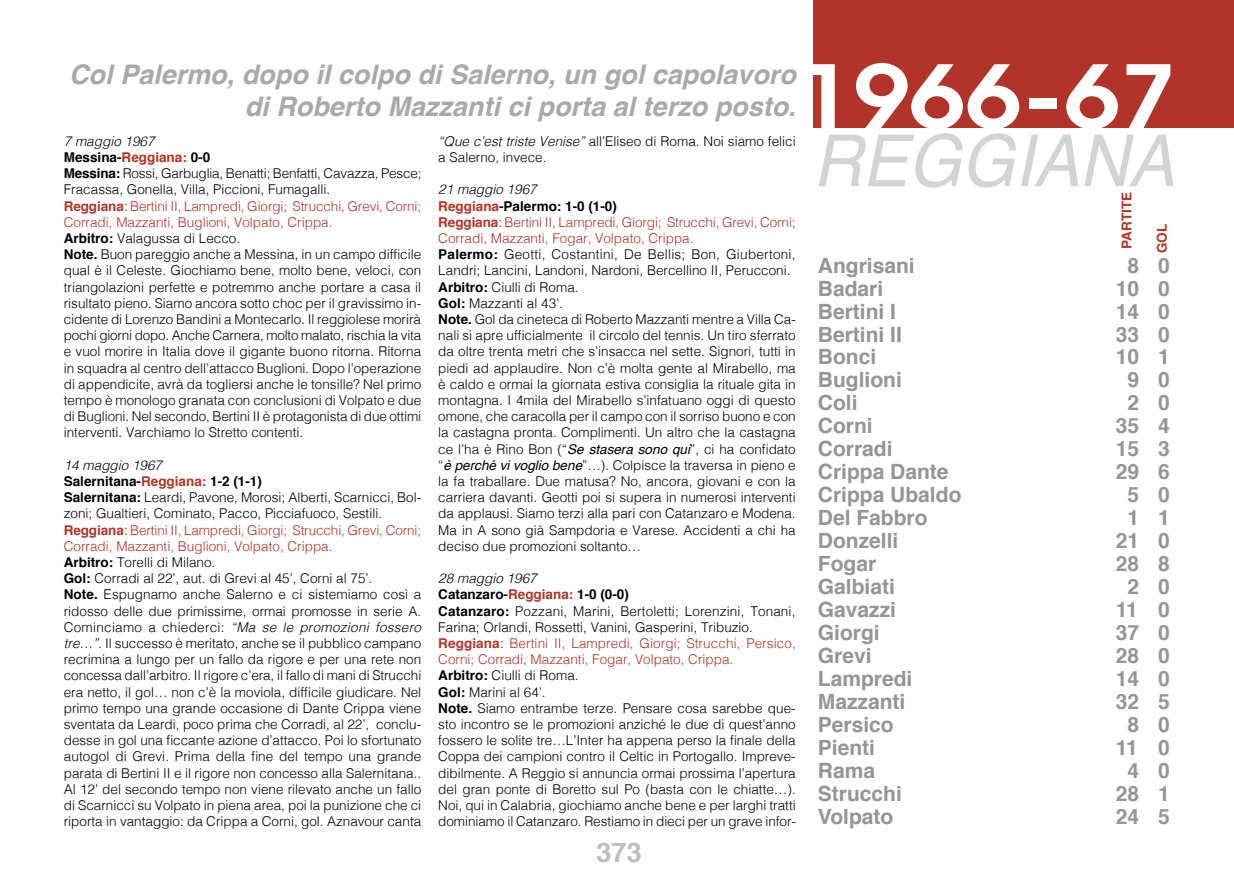
<style>
.page{position:relative;width:1234px;height:893px;background:#fff}
.page>*{position:absolute;margin:0;border:0;box-sizing:border-box;transform-origin:0 0}
.t1{font:600 86.55px "Avant Garde";letter-spacing:-.005em;color:#fff;scale:1.16 1}
.t2{font:italic 72px "Helvetica";color:#d1d3d4;scale:.95 1}
.t3{font:italic 700 27px/32.4px "Helvetica";color:#a7a9ac;text-align:right}
.t4{font:700 27px "Helvetica";color:#bcbec0}
.t5{font:700 21px "Helvetica";color:#939598}
.t6{font:300 13.5px/16.2px "Helvetica";color:#000}
.t7{font:italic 300 13.5px "Helvetica";color:#000}
.t8{font:700 13.5px "Helvetica";color:#b23428}
.s1{font-weight:700}
.s2{font-weight:700;color:#b23428}
.s3{font-weight:400;color:#b23428}
.s4{color:#b23428}
.s5{font-style:italic}
.s6{font-weight:400;font-style:italic}
</style>
<div class="page">
<div style="left:812px;top:0;width:421px;height:128px;background:#b23428"></div>
<h3 class="t3" style="left:69px;top:59px;width:728px">Col Palermo, dopo il colpo di Salerno, un gol capolavoro di Roberto Mazzanti ci porta al terzo posto.</h3>
<p class="t7" style="left:64px;top:129px;width:92px">7 maggio 1967</p>
<p class="t6" style="left:64px;top:148px;width:359px"><span class="s1">Messina-</span><span class="s2">Reggiana:</span> <span class="s1">0-0<br>Messina:</span> Rossi, Garbuglia, Benatti; Benfatti, Cavazza, Pesce; Fracassa, Gonella, Villa, Piccioni, Fumagalli.<br><span class="s2">Reggiana</span><span class="s3">:</span> <span class="s4">Bertini II, Lampredi, Giorgi; Strucchi, Grevi, Corni; Corradi, Mazzanti, Buglioni, Volpato, Crippa.<br></span><span class="s1">Arbitro:</span> Valagussa di Lecco.<br><span class="s1">Note.</span> Buon pareggio anche a Messina, in un campo difficile qual è il Celeste. Giochiamo bene, molto bene, veloci, con triangolazioni perfette e potremmo anche portare a casa il risultato pieno. Siamo ancora sotto choc per il gravissimo in&shy;cidente di Lorenzo Bandini a Montecarlo. Il reggiolese morirà pochi giorni dopo. Anche Carnera, molto malato, rischia la vita e vuol morire in Italia dove il gigante buono ritorna. Ritorna in squadra al centro dell’attacco Buglioni. Dopo l’operazione di appendicite, avrà da togliersi anche le tonsille? Nel primo tempo è monologo granata con conclusioni di Volpato e due di Buglioni. Nel secondo, Bertini II è protagonista di due ottimi interventi. Varchiamo lo Stretto contenti.</p>
<p class="t6" style="left:64px;top:456px;width:359px"><span class="s5">14 maggio 1967<br></span><span class="s1">Salernitana-</span><span class="s2">Reggiana:</span> <span class="s1">1-2 (1-1)<br>Salernitana:</span> Leardi, Pavone, Morosi; Alberti, Scarnicci, Bol&shy;zoni; Gualtieri, Cominato, Pacco, Picciafuoco, Sestili.<br><span class="s2">Reggiana</span><span class="s3">:</span> <span class="s4">Bertini II, Lampredi, Giorgi; Strucchi, Grevi, Corni; Corradi, Mazzanti, Buglioni, Volpato, Crippa.<br></span><span class="s1">Arbitro:</span> Torelli di Milano.<br><span class="s1">Gol:</span> Corradi al 22’, aut. di Grevi al 45’, Corni al 75’.<br><span class="s1">Note.</span> Espugnamo anche Salerno e ci sistemiamo così a ridosso delle due primissime, ormai promosse in serie A.<br>Cominciamo a chiederci: <span class="s5">“Ma se le promozioni fossero tre…”.</span> Il successo è meritato, anche se il pubblico campano recrimina a lungo per un fallo da rigore e per una rete non concessa dall’arbitro. Il rigore c’era, il fallo di mani di Strucchi era netto, il gol… non c’è la moviola, difficile giudicare. Nel primo tempo una grande occasione di Dante Crippa viene sventata da Leardi, poco prima che Corradi, al 22’, conclu&shy;desse in gol una ficcante azione d’attacco. Poi lo sfortunato autogol di Grevi. Prima della fine del tempo una grande parata di Bertini II e il rigore non concesso alla Salernitana..<br>Al 12’ del secondo tempo non viene rilevato anche un fallo di Scarnicci su Volpato in piena area, poi la punizione che ci riporta in vantaggio: da Crippa a Corni, gol. Aznavour canta</p>
<p class="t6" style="left:438px;top:132px;width:359px"><span class="s5">“Que c’est triste Venise”</span> all’Eliseo di Roma. Noi siamo felici a Salerno, invece.</p>
<p class="t6" style="left:438px;top:180px;width:359px"><span class="s5">21 maggio 1967<br></span><span class="s2">Reggiana</span><span class="s1">-Palermo: 1-0 (1-0)<br></span><span class="s2">Reggiana</span><span class="s3">:</span> <span class="s4">Bertini II, Lampredi, Giorgi; Strucchi, Grevi, Corni; Corradi, Mazzanti, Fogar, Volpato, Crippa.<br></span><span class="s1">Palermo:</span> Geotti, Costantini, De Bellis; Bon, Giubertoni, Landri; Lancini, Landoni, Nardoni, Bercellino II, Perucconi.<br><span class="s1">Arbitro:</span> Ciulli di Roma.<br><span class="s1">Gol:</span> Mazzanti al 43’.<br><span class="s1">Note.</span> Gol da cineteca di Roberto Mazzanti mentre a Villa Ca&shy;nali si apre ufficialmente il circolo del tennis. Un tiro sferrato da oltre trenta metri che s’insacca nel sette. Signori, tutti in piedi ad applaudire. Non c’è molta gente al Mirabello, ma è caldo e ormai la giornata estiva consiglia la rituale gita in montagna. I 4mila del Mirabello s’infatuano oggi di questo omone, che caracolla per il campo con il sorriso buono e con la castagna pronta. Complimenti. Un altro che la castagna ce l’ha è Rino Bon (“<span class="s6">Se stasera sono qui</span>”, ci ha confidato “<span class="s6">è perché vi voglio bene</span>”…). Colpisce la traversa in pieno e la fa traballare. Due matusa? No, ancora, giovani e con la carriera davanti. Geotti poi si supera in numerosi interventi da applausi. Siamo terzi alla pari con Catanzaro e Modena.<br>Ma in A sono già Sampdoria e Varese. Accidenti a chi ha deciso due promozioni soltanto…</p>
<p class="t6" style="left:438px;top:569px;width:359px"><span class="s5">28 maggio 1967<br></span><span class="s1">Catanzaro-</span><span class="s2">Reggiana:</span> <span class="s1">1-0 (0-0)<br>Catanzaro:</span> Pozzani, Marini, Bertoletti; Lorenzini, Tonani, Farina; Orlandi, Rossetti, Vanini, Gasperini, Tribuzio.<br><span class="s2">Reggiana</span><span class="s3">:</span> <span class="s4">Bertini II, Lampredi, Giorgi; Strucchi, Persico, Corni; Corradi, Mazzanti, Fogar, Volpato, Crippa.<br></span><span class="s1">Arbitro:</span> Ciulli di Roma.<br><span class="s1">Gol:</span> Marini al 64’.<br><span class="s1">Note.</span> Siamo entrambe terze. Pensare cosa sarebbe que&shy;sto incontro se le promozioni anziché le due di quest’anno fossero le solite tre…L’Inter ha appena perso la finale della Coppa dei campioni contro il Celtic in Portogallo. Impreve&shy;dibilmente. A Reggio si annuncia ormai prossima l’apertura del gran ponte di Boretto sul Po (basta con le chiatte…).<br>Noi, qui in Calabria, giochiamo anche bene e per larghi tratti dominiamo il Catanzaro. Restiamo in dieci per un grave infor-</p>
<h3 class="t4" style="left:596px;top:831px;width:47px">373</h3>
<h1 class="t1" style="left:798px;top:40px;width:327px">1966-67</h1>
<h2 class="t2" style="left:812px;top:104px;width:382px">REGGIANA</h2>
<p class="t8" style="left:1115px;top:249px;width:57px;rotate:-90deg">PARTITE</p>
<h3 class="t5" style="left:817px;top:248px;width:98px">Angrisani</h3>
<h3 class="t5" style="left:1127px;top:248px;width:44px">8 0</h3>
<h3 class="t5" style="left:817px;top:271px;width:67px">Badari</h3>
<h3 class="t5" style="left:1115px;top:271px;width:56px">10 0</h3>
<h3 class="t5" style="left:817px;top:294px;width:76px">Bertini I</h3>
<h3 class="t5" style="left:1115px;top:294px;width:56px">14 0</h3>
<h3 class="t5" style="left:817px;top:317px;width:77px">Bertini II</h3>
<h3 class="t5" style="left:1115px;top:317px;width:56px">33 0</h3>
<h3 class="t5" style="left:817px;top:340px;width:60px">Bonci</h3>
<h3 class="t5" style="left:1115px;top:340px;width:56px">10 1</h3>
<h3 class="t5" style="left:817px;top:363px;width:86px">Buglioni</h3>
<h3 class="t5" style="left:1127px;top:363px;width:44px">9 0</h3>
<h3 class="t5" style="left:817px;top:386px;width:41px">Coli</h3>
<h3 class="t5" style="left:1127px;top:386px;width:44px">2 0</h3>
<h3 class="t5" style="left:817px;top:409px;width:56px">Corni</h3>
<h3 class="t5" style="left:1115px;top:409px;width:56px">35 4</h3>
<h3 class="t5" style="left:817px;top:432px;width:76px">Corradi</h3>
<h3 class="t5" style="left:1115px;top:432px;width:56px">15 3</h3>
<h3 class="t5" style="left:817px;top:455px;width:132px">Crippa Dante</h3>
<h3 class="t5" style="left:1115px;top:455px;width:56px">29 6</h3>
<h3 class="t5" style="left:817px;top:478px;width:145px">Crippa Ubaldo</h3>
<h3 class="t5" style="left:1127px;top:478px;width:44px">5 0</h3>
<h3 class="t5" style="left:817px;top:501px;width:111px">Del Fabbro</h3>
<h3 class="t5" style="left:1127px;top:501px;width:44px">1 1</h3>
<h3 class="t5" style="left:817px;top:524px;width:82px">Donzelli</h3>
<h3 class="t5" style="left:1115px;top:524px;width:56px">21 0</h3>
<h3 class="t5" style="left:817px;top:547px;width:60px">Fogar</h3>
<h3 class="t5" style="left:1115px;top:547px;width:56px">28 8</h3>
<h3 class="t5" style="left:817px;top:570px;width:79px">Galbiati</h3>
<h3 class="t5" style="left:1127px;top:570px;width:44px">2 0</h3>
<h3 class="t5" style="left:817px;top:593px;width:80px">Gavazzi</h3>
<h3 class="t5" style="left:1115px;top:593px;width:56px">11 0</h3>
<h3 class="t5" style="left:817px;top:616px;width:63px">Giorgi</h3>
<h3 class="t5" style="left:1115px;top:616px;width:56px">37 0</h3>
<h3 class="t5" style="left:817px;top:638px;width:55px">Grevi</h3>
<h3 class="t5" style="left:1115px;top:638px;width:56px">28 0</h3>
<h3 class="t5" style="left:817px;top:661px;width:96px">Lampredi</h3>
<h3 class="t5" style="left:1115px;top:661px;width:56px">14 0</h3>
<h3 class="t5" style="left:817px;top:684px;width:89px">Mazzanti</h3>
<h3 class="t5" style="left:1115px;top:684px;width:56px">32 5</h3>
<h3 class="t5" style="left:817px;top:707px;width:77px">Persico</h3>
<h3 class="t5" style="left:1127px;top:707px;width:44px">8 0</h3>
<h3 class="t5" style="left:817px;top:730px;width:59px">Pienti</h3>
<h3 class="t5" style="left:1115px;top:730px;width:56px">11 0</h3>
<h3 class="t5" style="left:817px;top:753px;width:59px">Rama</h3>
<h3 class="t5" style="left:1127px;top:753px;width:44px">4 0</h3>
<h3 class="t5" style="left:817px;top:776px;width:86px">Strucchi</h3>
<h3 class="t5" style="left:1115px;top:776px;width:56px">28 1</h3>
<h3 class="t5" style="left:817px;top:799px;width:77px">Volpato</h3>
<h3 class="t5" style="left:1115px;top:799px;width:56px">24 5</h3>
<p class="t8" style="left:1150px;top:253px;width:26px;rotate:-90deg">gol</p>
</div>
